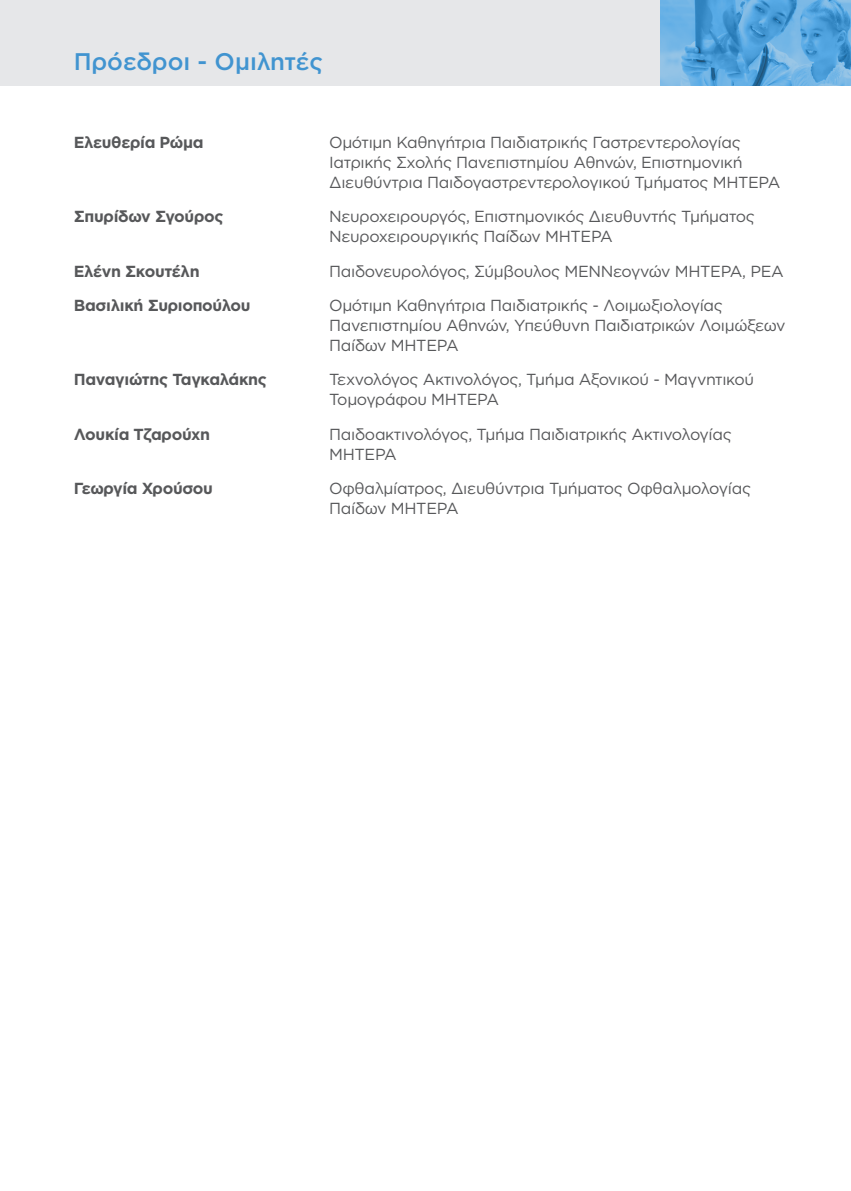
<style>
.page{position:relative;width:851px;height:1191px;background:#fff}
.page>*{position:absolute;margin:0;border:0;box-sizing:border-box;transform-origin:0 0}
.t1{font:500 24px "Gotham Greek";color:#4194d0}
.t2{font:16px/20px "Gotham Greek";letter-spacing:-.02em;color:#57585a}
.t3{font:700 16px "Gotham Greek";letter-spacing:-.02em;color:#57585a}
</style>
<div class="page">
<div style="left:0;top:0;width:850px;height:85px;background:#e6e7e9"></div>
<img style="left:660px;top:0;width:190px;height:85px">
<h1 class="t1" style="left:74px;top:48px;width:251px">Πρόεδροι - Ομιλητές</h1>
<p class="t3" style="left:74px;top:133px;width:131px">Ελευθερία Ρώμα</p>
<p class="t2" style="left:329px;top:132px;width:453px">Ομότιμη Καθηγήτρια Παιδιατρικής Γαστρεντερολογίας<br>Ιατρικής Σχολής Πανεπιστημίου Αθηνών, Επιστημονική<br>Διευθύντρια Παιδογαστρεντερολογικού Τμήματος ΜΗΤΕΡΑ</p>
<p class="t3" style="left:74px;top:207px;width:151px">Σπυρίδων Σγούρος</p>
<p class="t2" style="left:329px;top:206px;width:427px">Νευροχειρουργός, Επιστημονικός Διευθυντής Τμήματος<br>Νευροχειρουργικής Παίδων ΜΗΤΕΡΑ</p>
<p class="t3" style="left:74px;top:262px;width:127px">Ελένη Σκουτέλη</p>
<p class="t2" style="left:329px;top:261px;width:456px">Παιδονευρολόγος, Σύμβουλος ΜΕΝΝεογνών ΜΗΤΕΡΑ, ΡΕΑ</p>
<p class="t3" style="left:74px;top:296px;width:178px">Βασιλική Συριοπούλου</p>
<p class="t2" style="left:329px;top:295px;width:458px">Ομότιμη Καθηγήτρια Παιδιατρικής - Λοιμωξιολογίας<br>Πανεπιστημίου Αθηνών, Υπεύθυνη Παιδιατρικών Λοιμώξεων<br>Παίδων ΜΗΤΕΡΑ</p>
<p class="t3" style="left:74px;top:370px;width:195px">Παναγιώτης Ταγκαλάκης</p>
<p class="t2" style="left:329px;top:369px;width:426px">Τεχνολόγος Ακτινολόγος, Τμήμα Αξονικού - Μαγνητικού<br>Τομογράφου ΜΗΤΕΡΑ</p>
<p class="t3" style="left:74px;top:425px;width:138px">Λουκία Τζαρούχη</p>
<p class="t2" style="left:329px;top:424px;width:404px">Παιδοακτινολόγος, Τμήμα Παιδιατρικής Ακτινολογίας<br>ΜΗΤΕΡΑ</p>
<p class="t3" style="left:74px;top:479px;width:141px">Γεωργία Χρούσου</p>
<p class="t2" style="left:329px;top:478px;width:423px">Οφθαλμίατρος, Διευθύντρια Τμήματος Οφθαλμολογίας<br>Παίδων ΜΗΤΕΡΑ</p>
</div>
